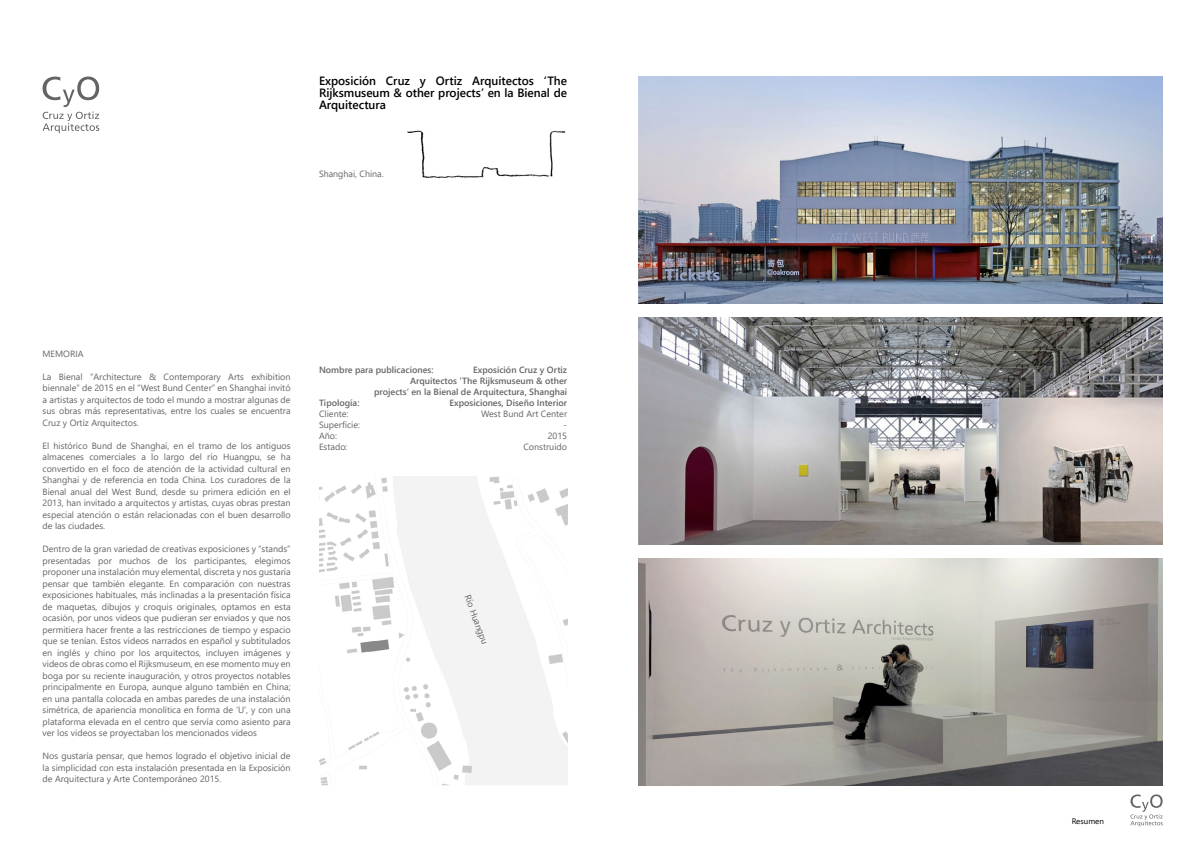
<style>
.page{position:relative;width:1191px;height:842px;background:#fff}
.page>*{position:absolute;margin:0;border:0;box-sizing:border-box;transform-origin:0 0}
.t1{font:600 12px/12px "Segoe UI";color:#000;text-align:justify}
.t2{font:9px/11.5px "Segoe UI";color:#646464;text-align:justify}
.t3{font:600 9px/11px "Segoe UI";color:#646464;text-align:right}
.t4{font:8px "Segoe UI";color:#000}
</style>
<div class="page">
<img style="left:638px;top:77px;width:524px;height:226px">
<img style="left:638px;top:317px;width:524px;height:227px">
<img style="left:638px;top:558px;width:524px;height:227px">
<img style="left:319px;top:476px;width:248px;height:309px">
<img style="left:407px;top:130px;width:159px;height:48px">
<svg style="left:43px;top:77px;width:56px;height:56px"></svg>
<svg style="left:1130px;top:794px;width:32px;height:32px"></svg>
<h1 class="t1" style="left:319px;top:74px;width:249px">Exposición Cruz y Ortiz Arquitectos ‘The Rijksmuseum &amp; other projects’ en la Bienal de Arquitectura</h1>
<p class="t2" style="left:319px;top:167px;width:66px">Shanghai, China.</p>
<p class="t2" style="left:43px;top:347px;width:43px">MEMORIA</p>
<p class="t2" style="left:43px;top:370px;width:250px">La Bienal “Architecture &amp; Contemporary Arts exhibition biennale” de 2015 en el “West Bund Center” en Shanghai invitó a artistas y arquitectos de todo el mundo a mostrar algunas de sus obras más representativas, entre los cuales se encuentra Cruz y Ortiz Arquitectos.</p>
<p class="t2" style="left:43px;top:439px;width:250px">El histórico Bund de Shanghai, en el tramo de los antiguos almacenes comerciales a lo largo del río Huangpu, se ha convertido en el foco de atención de la actividad cultural en Shanghai y de referencia en toda China. Los curadores de la Bienal anual del West Bund, desde su primera edición en el 2013, han invitado a arquitectos y artistas, cuyas obras prestan especial atención o están relacionadas con el buen desarrollo de las ciudades.</p>
<p class="t2" style="left:43px;top:542px;width:250px">Dentro de la gran variedad de creativas exposiciones y “stands” presentadas por muchos de los participantes, elegimos proponer una instalación muy elemental, discreta y nos gustaría pensar que también elegante. En comparación con nuestras exposiciones habituales, más inclinadas a la presentación física de maquetas, dibujos y croquis originales, optamos en esta ocasión, por unos videos que pudieran ser enviados y que nos permitiera hacer frente a las restricciones de tiempo y espacio que se tenían. Estos videos narrados en español y subtitulados en inglés y chino por los arquitectos, incluyen imágenes y videos de obras como el Rijksmuseum, en ese momento muy en boga por su reciente inauguración, y otros proyectos notables principalmente en Europa, aunque alguno también en China; en una pantalla colocada en ambas paredes de una instalación simétrica, de apariencia monolítica en forma de ‘U’, y con una plataforma elevada en el centro que servía como asiento para ver los videos se proyectaban los mencionados videos</p>
<p class="t2" style="left:43px;top:749px;width:250px">Nos gustaría pensar, que hemos logrado el objetivo inicial de la simplicidad con esta instalación presentada en la Exposición de Arquitectura y Arte Contemporáneo 2015.</p>
<p class="t3" style="left:374px;top:363px;width:194px">Exposición Cruz y Ortiz<br>Arquitectos ‘The Rijksmuseum &amp; other projects’ en la Bienal de Arquitectura, Shanghai</p>
<p class="t3" style="left:319px;top:363px;width:116px">Nombre para publicaciones:</p>
<p class="t3" style="left:319px;top:396px;width:42px">Tipología:</p>
<p class="t3" style="left:449px;top:396px;width:119px">Exposiciones, Diseño Interior</p>
<p class="t2" style="left:319px;top:408px;width:31px">Cliente:</p>
<p class="t2" style="left:481px;top:408px;width:87px">West Bund Art Center</p>
<p class="t2" style="left:319px;top:419px;width:42px">Superficie:</p>
<p class="t2" style="left:563px;top:419px;width:5px">-</p>
<p class="t2" style="left:319px;top:430px;width:20px">Año:</p>
<p class="t2" style="left:548px;top:430px;width:21px">2015</p>
<p class="t2" style="left:319px;top:441px;width:30px">Estado:</p>
<p class="t2" style="left:523px;top:441px;width:45px">Construido</p>
<p class="t2" style="left:474px;top:593px;width:54px;rotate:70deg">Río Huangpu</p>
<p class="t4" style="left:1071px;top:814px;width:34px">Resumen</p>
</div>
